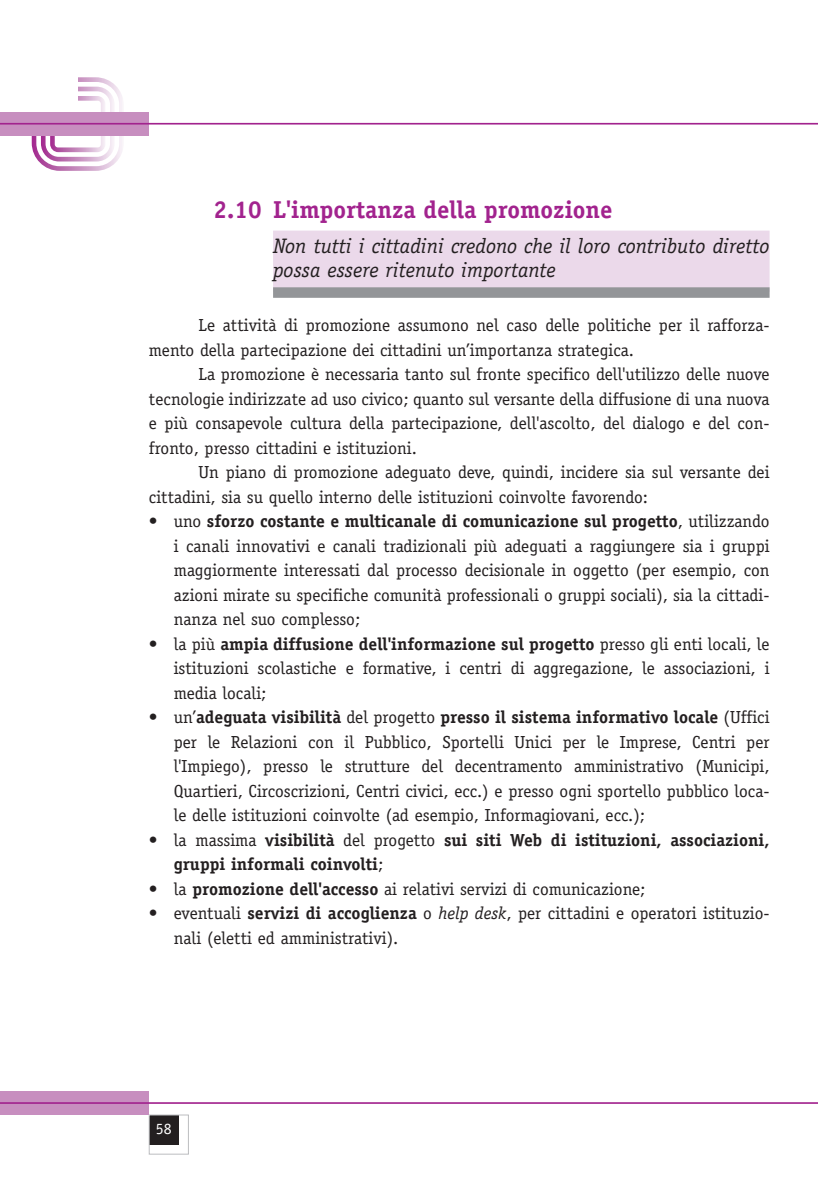
<style>
.page{position:relative;width:818px;height:1190px;background:#fff}
.page>*{position:absolute;margin:0;border:0;box-sizing:border-box;transform-origin:0 0}
.t1{font:700 24.5px "Officina Serif";color:#a2238e}
.t2{font:italic 21px/24.5px "Officina Serif";color:#231f20}
.t3{font:17.5px/24.5px "Officina Serif";color:#231f20;text-align:justify}
.t4{font:700 17.5px/24.5px "Officina Serif";color:#231f20}
.t5{font:15.75px "Officina Serif";color:#fff}
.s1{font-weight:700}
.s2{font-weight:400}
.s3{font-style:italic}
</style>
<div class="page">
<svg style="left:32px;top:77px;width:92px;height:94px"></svg>
<div style="left:36px;top:82px;width:83px;height:84px;background:#fff;border-radius:23px"></div>
<svg style="left:41px;top:87px;width:74px;height:75px"></svg>
<div style="left:46px;top:91px;width:64px;height:66px;background:#fff;border-radius:13px"></div>
<svg style="left:50px;top:96px;width:55px;height:56px"></svg>
<div style="left:55px;top:101px;width:46px;height:46px;background:#fff;border-radius:3px"></div>
<div style="left:27px;top:74px;width:51px;height:50px;background:#fff"></div>
<div style="left:0;top:112px;width:149px;height:23px;background:#c78ebf"></div>
<hr style="left:0;top:123px;width:817px;height:2px;background:#a2238e">
<div style="left:0;top:1091px;width:149px;height:24px;background:#c78ebf"></div>
<hr style="left:0;top:1102px;width:817px;height:2px;background:#a2238e">
<div style="left:273px;top:231px;width:496px;height:61px;background:#ebd9ea"></div>
<div style="left:273px;top:287px;width:496px;height:11px;background:#939598"></div>
<div style="left:149px;top:1115px;width:30px;height:29px;background:#231f20"></div>
<div style="left:149px;top:1115px;width:40px;height:39px;border:1px solid #bcbdc0"></div>
<h1 class="t1" style="left:213px;top:200px;width:400px">2.10 L'importanza della promozione</h1>
<p class="t2" style="left:273px;top:235px;width:498px">Non tutti i cittadini credono che il loro contributo diretto possa essere ritenuto importante</p>
<p class="t3" style="left:149px;top:315px;width:622px;text-indent:50px">Le attività di promozione assumono nel caso delle politiche per il rafforza&shy;mento della partecipazione dei cittadini un’importanza strategica.</p>
<p class="t3" style="left:149px;top:364px;width:622px;text-indent:50px">La promozione è necessaria tanto sul fronte specifico dell'utilizzo delle nuove tecnologie indirizzate ad uso civico; quanto sul versante della diffusione di una nuova e più consapevole cultura della partecipazione, dell'ascolto, del dialogo e del con&shy;fronto, presso cittadini e istituzioni.</p>
<p class="t3" style="left:149px;top:462px;width:622px;text-indent:50px">Un piano di promozione adeguato deve, quindi, incidere sia sul versante dei cittadini, sia su quello interno delle istituzioni coinvolte favorendo:</p>
<p class="t3" style="left:174px;top:511px;width:597px;text-indent:-25px">• uno <span class="s1">sforzo costante e multicanale di comunicazione sul progetto</span>, utilizzando i canali innovativi e canali tradizionali più adeguati a raggiungere sia i gruppi maggiormente interessati dal processo decisionale in oggetto (per esempio, con azioni mirate su specifiche comunità professionali o gruppi sociali), sia la cittadi&shy;nanza nel suo complesso;</p>
<p class="t3" style="left:174px;top:633px;width:597px;text-indent:-25px">• la più <span class="s1">ampia diffusione dell'informazione sul progetto</span> presso gli enti locali, le istituzioni scolastiche e formative, i centri di aggregazione, le associazioni, i media locali;</p>
<p class="t3" style="left:174px;top:707px;width:597px;text-indent:-25px">• un’<span class="s1">adeguata visibilità</span> del progetto <span class="s1">presso il sistema informativo locale</span> (Uffici per le Relazioni con il Pubblico, Sportelli Unici per le Imprese, Centri per l'Impiego), presso le strutture del decentramento amministrativo (Municipi, Quartieri, Circoscrizioni, Centri civici, ecc.) e presso ogni sportello pubblico loca&shy;le delle istituzioni coinvolte (ad esempio, Informagiovani, ecc.);</p>
<p class="t4" style="left:174px;top:829px;width:597px;text-indent:-25px"><span class="s2">• la massima</span> visibilità <span class="s2">del progetto</span> sui siti Web di istituzioni, associazioni, gruppi informali coinvolti<span class="s2">;</span></p>
<p class="t3" style="left:149px;top:878px;width:498px">• la <span class="s1">promozione dell'accesso</span> ai relativi servizi di comunicazione;</p>
<p class="t3" style="left:174px;top:903px;width:597px;text-indent:-25px">• eventuali <span class="s1">servizi di accoglienza</span> o <span class="s3">help desk</span>, per cittadini e operatori istituzio&shy;nali (eletti ed amministrativi).</p>
<p class="t5" style="left:156px;top:1122px;width:17px">58</p>
</div>
